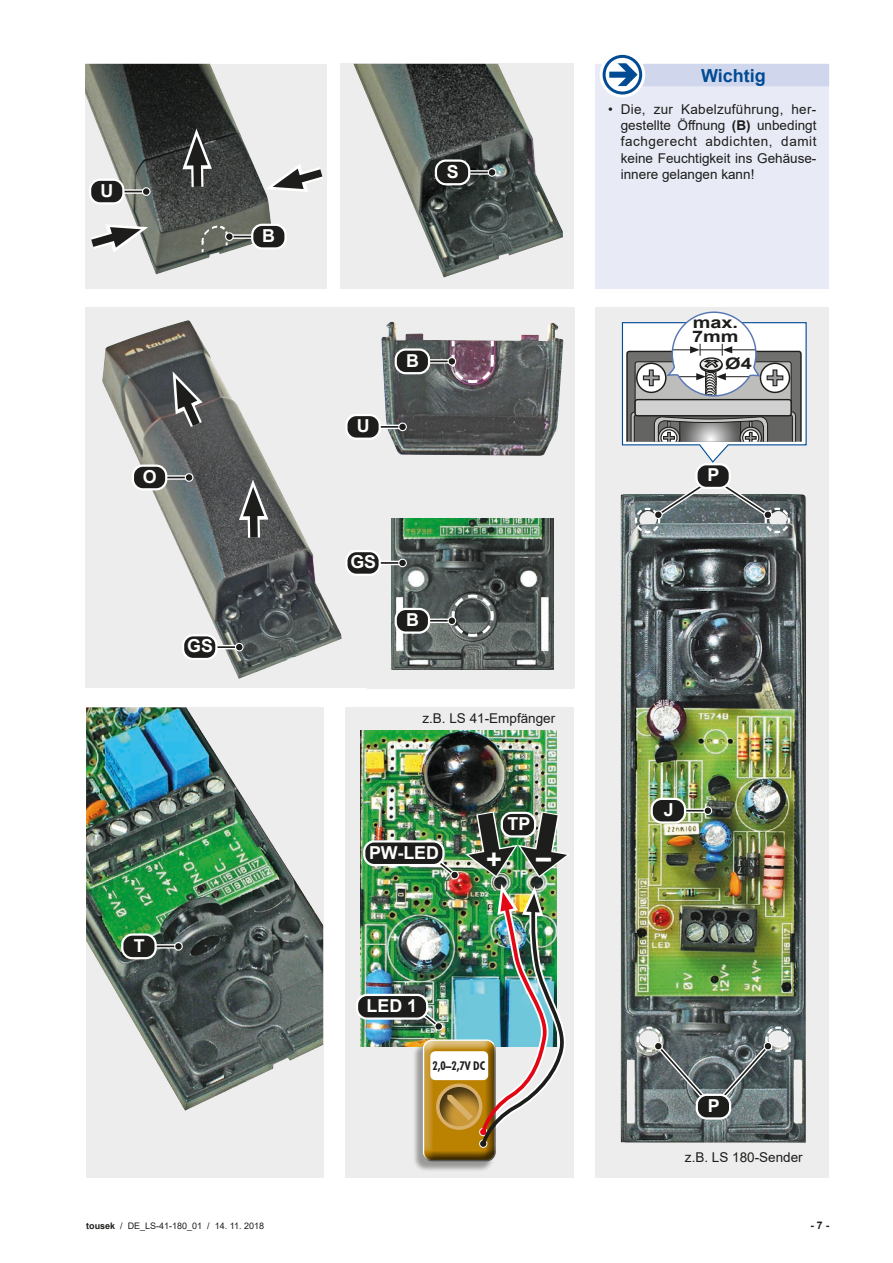
<style>
.page{position:relative;width:893px;height:1263px;background:#fff}
.page>*{position:absolute;margin:0;border:0;box-sizing:border-box;transform-origin:0 0}
.t1{font:700 27px "Arial";color:#fff}
.t2{font:700 18px "Arial";color:#004b94}
.t3{font:700 17.85px "Arial";color:#fff}
.t4{font:700 15.9px/14.5px "Arial";color:#1d1d1b;scale:1.25 1}
.t5{font:13.5px/16.2px "Arial";color:#1d1d1b;text-align:justify}
.t6{font:700 condensed 12px "Futura BT";color:#1d1d1b}
.t7{font:700 10.5px "Arial";color:#1d1d1b}
.t8{font:9px "Arial";color:#1d1d1b}
.s1{font-weight:700}
</style>
<div class="page">
<div style="left:86px;top:707px;width:237px;height:471px;background:#ededed"></div>
<img style="left:86px;top:707px;width:237px;height:404px">
<div style="left:340px;top:64px;width:234px;height:225px;background:#ededed"></div>
<img style="left:353px;top:64px;width:210px;height:213px">
<svg style="left:470px;top:170px;width:18px;height:5px"></svg>
<svg style="left:470px;top:172px;width:18px;height:1px"></svg>
<div style="left:488px;top:169px;width:8px;height:7px;background:#1d1d1b;border-radius:50%"></div>
<div style="left:488px;top:168px;width:8px;height:9px;border:1px solid #fff;border-radius:50%"></div>
<div style="left:436px;top:161px;width:33px;height:23px;background:#1d1d1b;border-radius:10px"></div>
<div style="left:435px;top:159px;width:35px;height:26px;border:2px solid #fff;border-radius:10px"></div>
<svg style="left:157px;top:944px;width:17px;height:4px"></svg>
<hr style="left:154px;top:945px;width:24px;height:2px;background:#1d1d1b">
<svg style="left:175px;top:942px;width:7px;height:8px"></svg>
<div style="left:174px;top:942px;width:9px;height:9px;border:1px solid #fff;border-radius:50%"></div>
<div style="left:122px;top:934px;width:34px;height:24px;background:#1d1d1b;border-radius:10px"></div>
<div style="left:121px;top:933px;width:36px;height:26px;border:2px solid #fff;border-radius:10px"></div>
<div style="left:85px;top:308px;width:489px;height:380px;background:#ededed"></div>
<img style="left:102px;top:320px;width:240px;height:359px">
<img style="left:391px;top:518px;width:162px;height:151px">
<img style="left:381px;top:322px;width:182px;height:134px">
<div style="left:165px;top:475px;width:24px;height:5px;background:#b3b3b3"></div>
<svg style="left:167px;top:477px;width:18px;height:1px"></svg>
<div style="left:185px;top:474px;width:8px;height:7px;background:#1d1d1b;border-radius:50%"></div>
<div style="left:185px;top:473px;width:8px;height:9px;border:1px solid #fff;border-radius:50%"></div>
<div style="left:133px;top:466px;width:33px;height:23px;background:#1d1d1b;border-radius:10px"></div>
<div style="left:132px;top:464px;width:35px;height:26px;border:2px solid #fff;border-radius:10px"></div>
<svg style="left:239px;top:479px;width:29px;height:71px;background:#626363"></svg>
<svg style="left:166px;top:371px;width:46px;height:69px;background:#5a5c5d"></svg>
<hr style="left:378px;top:425px;width:24px;height:4px;background:#fff">
<hr style="left:378px;top:426px;width:24px;height:2px;background:#1d1d1b">
<div style="left:399px;top:423px;width:7px;height:8px;background:#1d1d1b;border-radius:50%"></div>
<div style="left:398px;top:422px;width:9px;height:9px;border:1px solid #fff;border-radius:50%"></div>
<div style="left:346px;top:415px;width:34px;height:24px;background:#1d1d1b;border-radius:10px"></div>
<div style="left:345px;top:414px;width:36px;height:26px;border:2px solid #fff;border-radius:10px"></div>
<hr style="left:215px;top:645px;width:24px;height:4px;background:#fff">
<hr style="left:215px;top:646px;width:24px;height:2px;background:#1d1d1b">
<div style="left:235px;top:643px;width:8px;height:8px;background:#1d1d1b;border-radius:50%"></div>
<div style="left:235px;top:643px;width:9px;height:8px;border:1px solid #fff;border-radius:50%"></div>
<div style="left:183px;top:635px;width:33px;height:24px;background:#1d1d1b;border-radius:10px"></div>
<div style="left:182px;top:634px;width:36px;height:26px;border:2px solid #fff;border-radius:10px"></div>
<hr style="left:378px;top:561px;width:24px;height:4px;background:#fff">
<hr style="left:378px;top:562px;width:24px;height:2px;background:#1d1d1b">
<div style="left:399px;top:559px;width:7px;height:8px;background:#1d1d1b;border-radius:50%"></div>
<div style="left:398px;top:559px;width:9px;height:8px;border:1px solid #fff;border-radius:50%"></div>
<div style="left:346px;top:551px;width:34px;height:24px;background:#1d1d1b;border-radius:10px"></div>
<div style="left:345px;top:550px;width:36px;height:26px;border:2px solid #fff;border-radius:10px"></div>
<svg style="left:450px;top:593px;width:45px;height:45px;background:#676d6c"></svg>
<div style="left:427px;top:618px;width:24px;height:5px;background:#f1f1f1"></div>
<hr style="left:427px;top:620px;width:24px;height:2px;background:#1d1d1b">
<div style="left:448px;top:617px;width:8px;height:7px;background:#1d1d1b;border-radius:50%"></div>
<div style="left:448px;top:616px;width:8px;height:9px;border:1px solid #fff;border-radius:50%"></div>
<div style="left:396px;top:609px;width:33px;height:24px;background:#1d1d1b;border-radius:10px"></div>
<div style="left:395px;top:608px;width:35px;height:26px;border:2px solid #fff;border-radius:10px"></div>
<svg style="left:450px;top:338px;width:45px;height:47px;background:#876a7a"></svg>
<div style="left:427px;top:359px;width:24px;height:5px;background:#cfcfce"></div>
<hr style="left:427px;top:360px;width:24px;height:2px;background:#1d1d1b">
<div style="left:448px;top:358px;width:8px;height:7px;background:#1d1d1b;border-radius:50%"></div>
<div style="left:448px;top:357px;width:8px;height:9px;border:1px solid #fff;border-radius:50%"></div>
<div style="left:396px;top:349px;width:33px;height:24px;background:#1d1d1b;border-radius:10px"></div>
<div style="left:395px;top:348px;width:35px;height:26px;border:2px solid #fff;border-radius:10px"></div>
<div style="left:345px;top:707px;width:229px;height:471px;background:#ededed"></div>
<img style="left:361px;top:731px;width:196px;height:315px">
<div style="left:364px;top:841px;width:79px;height:24px;background:#1d1d1b;border-radius:10px"></div>
<div style="left:363px;top:840px;width:82px;height:26px;border:2px solid #fff;border-radius:10px"></div>
<div style="left:357px;top:995px;width:70px;height:23px;background:#1d1d1b;border-radius:10px"></div>
<div style="left:356px;top:994px;width:72px;height:26px;border:2px solid #fff;border-radius:10px"></div>
<div style="left:412px;top:1041px;width:82px;height:131px;background:#1d1d1b;opacity:.4"></div>
<div style="left:420px;top:1040px;width:77px;height:122px;background:#1d1d1b;opacity:.75"></div>
<img style="left:413px;top:792px;width:157px;height:359px">
<div style="left:595px;top:308px;width:234px;height:870px;background:#ededed"></div>
<img style="left:621px;top:494px;width:185px;height:648px">
<svg style="left:635px;top:1025px;width:157px;height:79px;background:#6b7577"></svg>
<div style="left:697px;top:1095px;width:33px;height:23px;background:#1d1d1b;border-radius:10px"></div>
<div style="left:696px;top:1094px;width:35px;height:25px;border:2px solid #fff;border-radius:10px"></div>
<svg style="left:686px;top:808px;width:17px;height:5px"></svg>
<svg style="left:686px;top:810px;width:17px;height:1px"></svg>
<div style="left:704px;top:807px;width:8px;height:7px;background:#1d1d1b;border-radius:50%"></div>
<div style="left:703px;top:806px;width:9px;height:9px;border:1px solid #fff;border-radius:50%"></div>
<div style="left:652px;top:799px;width:33px;height:23px;background:#1d1d1b;border-radius:10px"></div>
<div style="left:651px;top:798px;width:35px;height:26px;border:2px solid #fff;border-radius:10px"></div>
<svg style="left:634px;top:485px;width:157px;height:49px"></svg>
<div style="left:696px;top:464px;width:34px;height:24px;background:#1d1d1b;border-radius:10px"></div>
<div style="left:695px;top:463px;width:36px;height:26px;border:2px solid #fff;border-radius:10px"></div>
<svg style="left:621px;top:311px;width:186px;height:153px"></svg>
<div style="left:85px;top:64px;width:241px;height:224px;background:#ededed"></div>
<img style="left:85px;top:64px;width:186px;height:210px">
<svg style="left:125px;top:189px;width:17px;height:5px"></svg>
<svg style="left:125px;top:191px;width:17px;height:1px"></svg>
<div style="left:142px;top:188px;width:8px;height:7px;background:#1d1d1b;border-radius:50%"></div>
<div style="left:142px;top:187px;width:9px;height:9px;border:1px solid #fff;border-radius:50%"></div>
<div style="left:90px;top:180px;width:33px;height:23px;background:#1d1d1b;border-radius:10px"></div>
<div style="left:89px;top:179px;width:36px;height:25px;border:2px solid #fff;border-radius:10px"></div>
<svg style="left:85px;top:219px;width:63px;height:39px"></svg>
<svg style="left:265px;top:158px;width:62px;height:39px"></svg>
<svg style="left:182px;top:129px;width:30px;height:70px;background:#515251"></svg>
<svg style="left:201px;top:221px;width:53px;height:34px;background:#7e8179"></svg>
<div style="left:226px;top:233px;width:7px;height:7px;background:#1d1d1b;border-radius:50%"></div>
<div style="left:225px;top:232px;width:9px;height:9px;border:1px solid #fff;border-radius:50%"></div>
<div style="left:252px;top:225px;width:34px;height:23px;background:#1d1d1b;border-radius:10px"></div>
<div style="left:251px;top:224px;width:36px;height:26px;border:2px solid #fff;border-radius:10px"></div>
<div style="left:595px;top:64px;width:234px;height:224px;background:#e8eaf6"></div>
<div style="left:617px;top:64px;width:212px;height:22px;background:#d0d6ec"></div>
<svg style="left:601px;top:53px;width:43px;height:43px"></svg>
<div style="left:600px;top:52px;width:45px;height:46px;border:3px solid #fff;border-radius:50%"></div>
<div style="left:603px;top:55px;width:39px;height:40px;border:3px solid #004b94;border-radius:50%"></div>
<svg style="left:609px;top:63px;width:29px;height:23px"></svg>
<h3 class="t3" style="left:101px;top:178px;width:14px">U</h3>
<h3 class="t3" style="left:262px;top:223px;width:14px">B</h3>
<h3 class="t3" style="left:143px;top:464px;width:15px">O</h3>
<h3 class="t3" style="left:187px;top:633px;width:27px">GS</h3>
<h3 class="t3" style="left:134px;top:933px;width:12px">T</h3>
<h3 class="t3" style="left:447px;top:159px;width:13px">S</h3>
<h2 class="t2" style="left:701px;top:63px;width:66px">Wichtig</h2>
<p class="t5" style="left:621px;top:101px;width:197px;text-indent:-13px">• Die, zur Kabelzuführung, her&shy;gestellte Öffnung <span class="s1">(B)</span> unbedingt fachgerecht abdichten, damit keine Feuchtigkeit ins Gehäuse&shy;innere gelangen kann!</p>
<h3 class="t3" style="left:357px;top:413px;width:14px">U</h3>
<h3 class="t3" style="left:406px;top:348px;width:14px">B</h3>
<h3 class="t3" style="left:350px;top:549px;width:27px">GS</h3>
<h3 class="t3" style="left:406px;top:607px;width:14px">B</h3>
<p class="t5" style="left:422px;top:710px;width:134px">z.B. LS 41-Empfänger</p>
<h3 class="t3" style="left:507px;top:811px;width:24px">TP</h3>
<h3 class="t3" style="left:369px;top:840px;width:72px">PW-LED</h3>
<h1 class="t1" style="left:486px;top:840px;width:17px">+</h1>
<h1 class="t1" style="left:536px;top:838px;width:17px">–</h1>
<h3 class="t3" style="left:367px;top:993px;width:52px">LED 1</h3>
<p class="t6" style="left:432px;top:1059px;width:54px">2,0–2,7V DC</p>
<p class="t4" style="left:692px;top:315px;width:39px">max.<br>7mm</p>
<p class="t4" style="left:725px;top:356px;width:23px">Ø4</p>
<h3 class="t3" style="left:708px;top:462px;width:13px">P</h3>
<h3 class="t3" style="left:664px;top:797px;width:11px">J</h3>
<h3 class="t3" style="left:708px;top:1093px;width:13px">P</h3>
<p class="t5" style="left:685px;top:1149px;width:119px">z.B. LS 180-Sender</p>
<p class="t8" style="left:86px;top:1219px;width:179px"><span class="s1">tousek</span> / DE_LS-41-180_01 / 14. 11. 2018</p>
<p class="t7" style="left:810px;top:1218px;width:20px">- 7 -</p>
</div>
